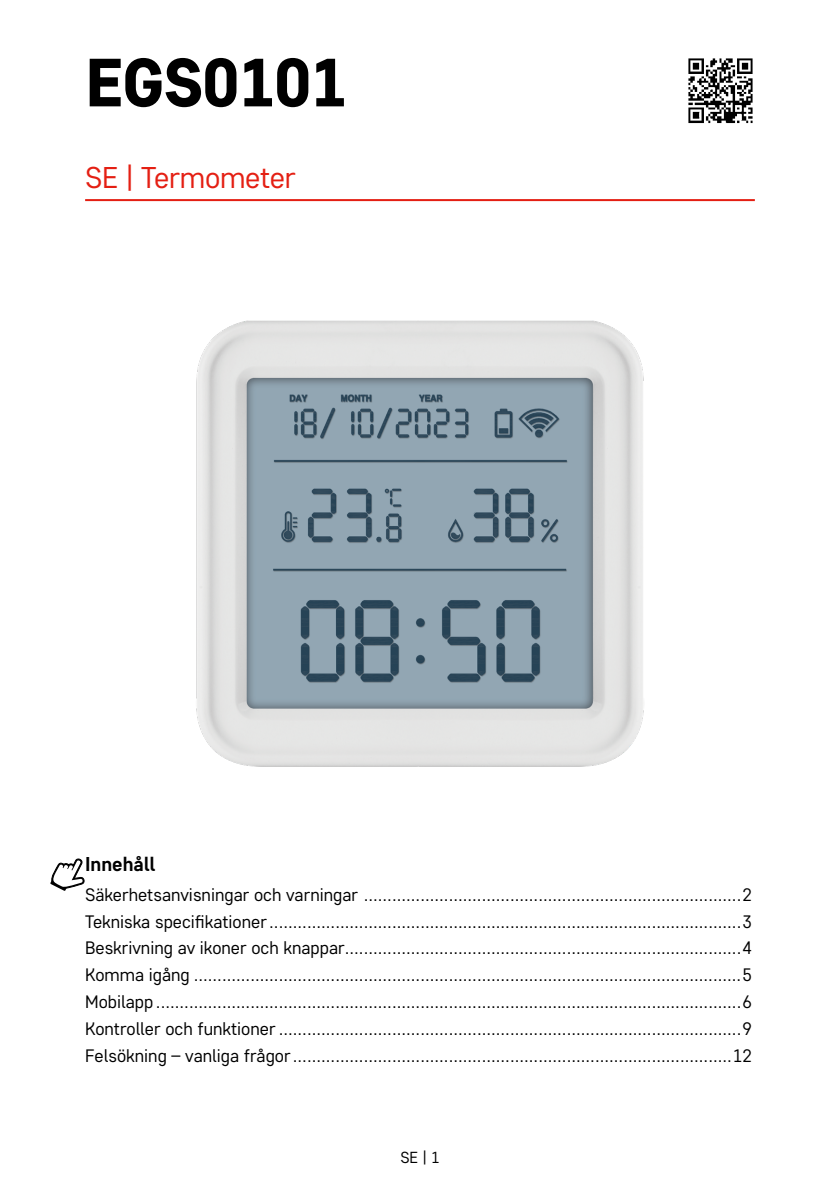
<style>
.page{position:relative;width:840px;height:1191px;background:#fff}
.page>*{position:absolute;margin:0;border:0;box-sizing:border-box;transform-origin:0 0}
.t1{font:800 68px "Core Sans D65";letter-spacing:-.02em;color:#000}
.t2{font:30px "Core Sans D35";letter-spacing:-.01em;color:#e41f13}
.t3{font:700 20px "Core Sans D55";color:#000}
.t4{font:18px/26.8px "Core Sans D35";color:#000;text-align:justify}
.t5{font:16px "Core Sans D35";color:#000}
</style>
<div class="page">
<hr style="left:85px;top:199px;width:669px;height:2px;background:#e41f13">
<img style="left:688px;top:58px;width:65px;height:66px">
<svg style="left:50px;top:858px;width:35px;height:33px"></svg>
<img style="left:196px;top:320px;width:448px;height:447px">
<h1 class="t1" style="left:85px;top:38px;width:263px">EGS0101</h1>
<h2 class="t2" style="left:85px;top:158px;width:212px">SE | Termometer</h2>
<p class="t3" style="left:85px;top:851px;width:72px">Innehåll</p>
<p class="t4" style="left:85px;top:880px;width:668px">Säkerhetsanvisningar och varningar ................................................................................2<br>Tekniska specifikationer....................................................................................................3<br>Beskrivning av ikoner och knappar....................................................................................4<br>Komma igång ....................................................................................................................5<br>Mobilapp ............................................................................................................................6<br>Kontroller och funktioner ..................................................................................................9<br>Felsökning – vanliga frågor.............................................................................................12</p>
<p class="t5" style="left:400px;top:1146px;width:41px">SE | 1</p>
</div>
